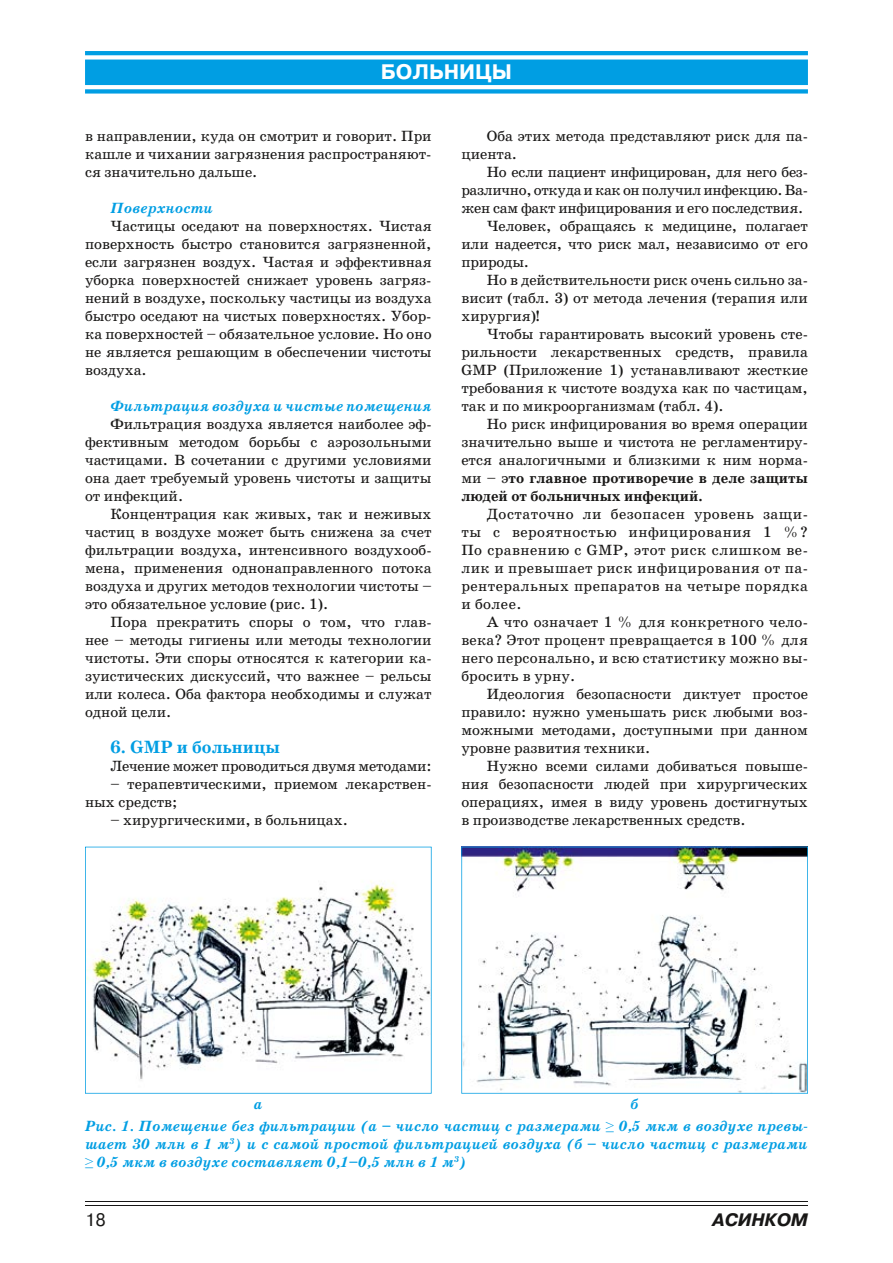
<style>
.page{position:relative;width:893px;height:1263px;background:#fff}
.page>*{position:absolute;margin:0;border:0;box-sizing:border-box;transform-origin:0 0}
.t1{font:700 21px "Pragmatica C";color:#fff}
.t2{font:700 18px "School Book C";color:#009ee3}
.t3{font:italic 700 18px "Pragmatica C";color:#181716}
.t4{font:18px "Pragmatica C";color:#181716}
.t5{font:15px/18px "School Book C";color:#181716;text-align:justify}
.t6{font:italic 700 15px/18px "School Book C";color:#009ee3;text-align:justify}
.t7{font:15px "School Book C";letter-spacing:-.02em;color:#181716}
.t8{font:700 15px "School Book C";color:#181716}
.s1{font-weight:400}
.s2{font-family:"Times New Roman";font-weight:400;font-style:normal}
</style>
<div class="page">
<svg style="left:85px;top:51px;width:723px;height:43px"></svg>
<hr style="left:85px;top:1201px;width:723px;height:1px;background:#181716">
<hr style="left:85px;top:1205px;width:723px;height:1px;background:#181716">
<svg style="left:85px;top:847px;width:347px;height:246px"></svg>
<svg style="left:461px;top:847px;width:347px;height:246px"></svg>
<h1 class="t1" style="left:381px;top:61px;width:133px">бОлЬНИцЫ</h1>
<p class="t5" style="left:85px;top:127px;width:348px">в направлении, куда он смотрит и говорит. При кашле и чихании загрязнения распространяют&shy;ся значительно дальше.</p>
<p class="t6" style="left:111px;top:200px;width:104px">Поверхности</p>
<p class="t5" style="left:85px;top:217px;width:348px;text-indent:26px">Частицы оседают на поверхностях. Чистая поверхность быстро становится загрязненной, если загрязнен воздух. Частая и эффективная уборка поверхностей снижает уровень загряз&shy;нений в воздухе, поскольку частицы из воздуха быстро оседают на чистых поверхностях. Убор&shy;ка поверхностей – обязательное условие. Но оно не является решающим в обеспечении чистоты воздуха.</p>
<p class="t6" style="left:111px;top:398px;width:323px">Фильтрация воздуха и чистые помещения</p>
<p class="t5" style="left:85px;top:415px;width:348px;text-indent:26px">Фильтрация воздуха является наиболее эф&shy;фективным методом борьбы с аэрозольными частицами. В сочетании с другими условиями она дает требуемый уровень чистоты и защиты от инфекций.</p>
<p class="t5" style="left:85px;top:505px;width:348px;text-indent:26px">Концентрация как живых, так и неживых частиц в воздухе может быть снижена за счет фильтрации воздуха, интенсивного воздухооб&shy;мена, применения однонаправленного потока воздуха и других методов технологии чистоты – это обязательное условие (рис. 1).</p>
<p class="t5" style="left:85px;top:613px;width:348px;text-indent:26px">Пора прекратить споры о том, что глав&shy;нее – методы гигиены или методы технологии чистоты. Эти споры относятся к категории ка&shy;зуистических дискуссий, что важнее – рельсы или колеса. Оба фактора необходимы и служат одной цели.</p>
<p class="t2" style="left:111px;top:737px;width:171px">6. GMP и больницы</p>
<p class="t5" style="left:111px;top:757px;width:323px">Лечение может проводиться двумя методами:</p>
<p class="t5" style="left:85px;top:775px;width:348px;text-indent:26px">– терапевтическими, приемом лекарствен&shy;ных средств;</p>
<p class="t5" style="left:111px;top:811px;width:239px">– хирургическими, в больницах.</p>
<p class="t5" style="left:461px;top:127px;width:348px;text-indent:26px">Оба этих метода представляют риск для па&shy;циента.</p>
<p class="t7" style="left:487px;top:164px;width:323px">Но если пациент инфицирован, для него без-</p>
<p class="t7" style="left:461px;top:182px;width:348px">различно, откуда и как он получил инфекцию. Ва-</p>
<p class="t7" style="left:461px;top:200px;width:343px">жен сам факт инфицирования и его последствия.</p>
<p class="t5" style="left:487px;top:217px;width:323px">Человек, обращаясь к медицине, полагает</p>
<p class="t5" style="left:461px;top:235px;width:348px">или надеется, что риск мал, независимо от его</p>
<p class="t5" style="left:461px;top:253px;width:69px">природы.</p>
<p class="t5" style="left:487px;top:271px;width:323px">Но в действительности риск очень сильно за-</p>
<p class="t5" style="left:461px;top:289px;width:348px">висит (табл. 3) от метода лечения (терапия или</p>
<p class="t5" style="left:461px;top:307px;width:80px">хирургия)!</p>
<p class="t5" style="left:487px;top:325px;width:323px">Чтобы гарантировать высокий уровень сте-</p>
<p class="t5" style="left:461px;top:343px;width:348px">рильности лекарственных средств, правила</p>
<p class="t5" style="left:461px;top:361px;width:348px">GMP (Приложение 1) устанавливают жесткие</p>
<p class="t5" style="left:461px;top:379px;width:348px">требования к чистоте воздуха как по частицам,</p>
<p class="t5" style="left:461px;top:397px;width:264px">так и по микроорганизмам (табл. 4).</p>
<p class="t5" style="left:487px;top:415px;width:322px">Но риск инфицирования во время операции</p>
<p class="t5" style="left:461px;top:433px;width:348px">значительно выше и чистота не регламентиру-</p>
<p class="t5" style="left:461px;top:451px;width:348px">ется аналогичными и близкими к ним норма-</p>
<p class="t8" style="left:461px;top:470px;width:348px"><span class="s1">ми – э</span>то главное противоречие в деле защиты</p>
<p class="t8" style="left:461px;top:488px;width:243px">людей от больничных инфекций.</p>
<p class="t5" style="left:461px;top:505px;width:348px;text-indent:26px">Достаточно ли безопасен уровень защи&shy;ты с вероятностью инфицирования 1 %?<br>По сравнению с GMP, этот риск слишком ве&shy;лик и превышает риск инфицирования от па&shy;рентеральных препаратов на четыре порядка и более.</p>
<p class="t5" style="left:461px;top:613px;width:348px;text-indent:26px">А что означает 1 % для конкретного чело&shy;века? Этот процент превращается в 100 % для него персонально, и всю статистику можно вы&shy;бросить в урну.</p>
<p class="t5" style="left:461px;top:685px;width:348px;text-indent:26px">Идеология безопасности диктует простое правило: нужно уменьшать риск любыми воз&shy;можными методами, доступными при данном уровне развития техники.</p>
<p class="t5" style="left:461px;top:757px;width:348px;text-indent:26px">Нужно всеми силами добиваться повыше&shy;ния безопасности людей при хирургических операциях, имея в виду уровень достигнутых в производстве лекарственных средств.</p>
<p class="t6" style="left:254px;top:1095px;width:10px">а</p>
<p class="t6" style="left:631px;top:1095px;width:10px">б</p>
<p class="t6" style="left:85px;top:1117px;width:724px">Рис. 1. Помещение без фильтрации (а – число частиц с размерами <span class="s2">≥</span> 0,5 мкм в воздухе превы&shy;шает 30 млн в 1 м<sup>3</sup>) и с самой простой фильтрацией воздуха (б – число частиц с размерами <span class="s2">≥</span> 0,5 мкм в воздухе составляет 0,1–0,5 млн в 1 м<sup>3</sup>)</p>
<p class="t4" style="left:85px;top:1210px;width:22px">18</p>
<p class="t3" style="left:712px;top:1210px;width:97px">АСИНКОМ</p>
</div>
